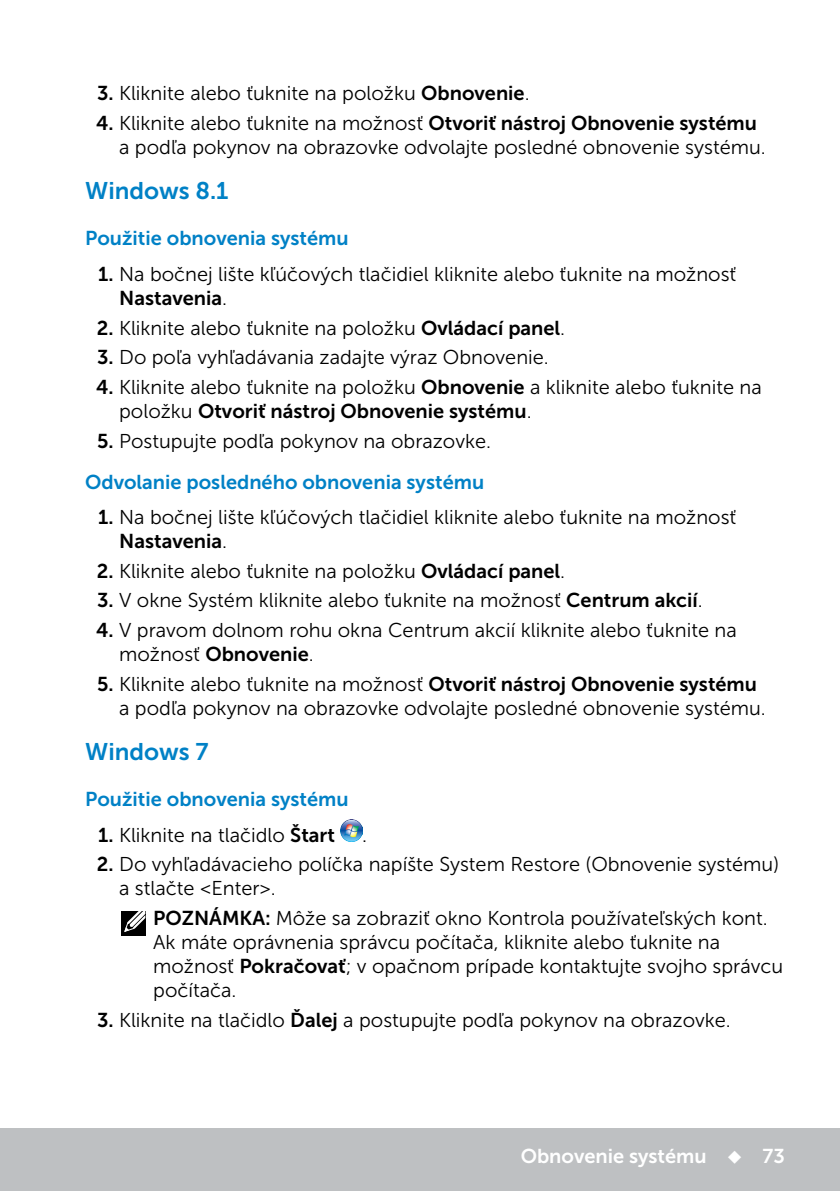
<style>
.page{position:relative;width:840px;height:1191px;background:#fff}
.page>*{position:absolute;margin:0;border:0;box-sizing:border-box;transform-origin:0 0}
.Head2{font:24px "Museo Sans For Dell 700";color:#0081c6}
.Note_indent{font:20px/24px "Museo Sans For Dell 300";color:#000}
.Head3{font:20px "Museo Sans For Dell 700";color:#0081c6}
.t1{font:20px "Museo Sans For Dell 700";color:#fff}
.s1{font-family:"Museo Sans For Dell 700"}
</style>
<div class="page">
<div style="left:0;top:1128px;width:839px;height:63px;background:#bec0c2"></div>
<img style="left:340px;top:820px;width:22px;height:21px">
<div style="left:121px;top:911px;width:24px;height:24px;background:#000"></div>
<svg style="left:124px;top:911px;width:21px;height:21px"></svg>
<p class="Note_indent" style="left:97px;top:81px;width:434px"><span class="s1">3.</span> Kliknite alebo ťuknite na položku <span class="s1">Obnovenie</span>.</p>
<p class="Note_indent" style="left:119px;top:111px;width:647px;text-indent:-23px"><span class="s1">4.</span> Kliknite alebo ťuknite na možnosť <span class="s1">Otvoriť nástroj Obnovenie systému </span>a podľa pokynov na obrazovke odvolajte posledné obnovenie systému.</p>
<p class="Head2" style="left:85px;top:177px;width:145px">Windows 8.1</p>
<p class="Head3" style="left:85px;top:227px;width:265px">Použitie obnovenia systému</p>
<p class="Note_indent" style="left:119px;top:262px;width:618px;text-indent:-21px"><span class="s1">1.</span> Na bočnej lište kľúčových tlačidiel kliknite alebo ťuknite na možnosť<br><span class="s1">Nastavenia</span>.</p>
<p class="Note_indent" style="left:97px;top:316px;width:469px"><span class="s1">2.</span> Kliknite alebo ťuknite na položku <span class="s1">Ovládací panel</span>.</p>
<p class="Note_indent" style="left:97px;top:345px;width:453px"><span class="s1">3.</span> Do poľa vyhľadávania zadajte výraz Obnovenie.</p>
<p class="Note_indent" style="left:119px;top:375px;width:643px;text-indent:-23px"><span class="s1">4.</span> Kliknite alebo ťuknite na položku <span class="s1">Obnovenie</span> a kliknite alebo ťuknite na položku <span class="s1">Otvoriť nástroj Obnovenie systému</span>.</p>
<p class="Note_indent" style="left:97px;top:429px;width:395px"><span class="s1">5.</span> Postupujte podľa pokynov na obrazovke.</p>
<p class="Head3" style="left:85px;top:470px;width:400px">Odvolanie posledného obnovenia systému</p>
<p class="Note_indent" style="left:119px;top:505px;width:618px;text-indent:-21px"><span class="s1">1.</span> Na bočnej lište kľúčových tlačidiel kliknite alebo ťuknite na možnosť<br><span class="s1">Nastavenia</span>.</p>
<p class="Note_indent" style="left:97px;top:559px;width:469px"><span class="s1">2.</span> Kliknite alebo ťuknite na položku <span class="s1">Ovládací panel</span>.</p>
<p class="Note_indent" style="left:97px;top:588px;width:607px"><span class="s1">3.</span> V okne Systém kliknite alebo ťuknite na možnosť <span class="s1">Centrum akcií</span>.</p>
<p class="Note_indent" style="left:119px;top:618px;width:618px;text-indent:-23px"><span class="s1">4.</span> V pravom dolnom rohu okna Centrum akcií kliknite alebo ťuknite na možnosť <span class="s1">Obnovenie</span>.</p>
<p class="Note_indent" style="left:119px;top:672px;width:647px;text-indent:-22px"><span class="s1">5.</span> Kliknite alebo ťuknite na možnosť <span class="s1">Otvoriť nástroj Obnovenie systému </span>a podľa pokynov na obrazovke odvolajte posledné obnovenie systému.</p>
<p class="Head2" style="left:85px;top:738px;width:125px">Windows 7</p>
<p class="Head3" style="left:85px;top:788px;width:265px">Použitie obnovenia systému</p>
<p class="Note_indent" style="left:98px;top:823px;width:238px"><span class="s1">1.</span> Kliknite na tlačidlo <span class="s1">Štart</span></p>
<p class="Note_indent" style="left:362px;top:823px;width:6px">.</p>
<p class="Note_indent" style="left:119px;top:852px;width:661px;text-indent:-22px"><span class="s1">2.</span> Do vyhľadávacieho políčka napíšte System Restore (Obnovenie systému) a stlačte &lt;Enter&gt;.</p>
<p class="Note_indent" style="left:153px;top:906px;width:631px"><span class="s1">POZNÁMKA:</span> Môže sa zobraziť okno Kontrola používateľských kont.<br>Ak máte oprávnenia správcu počítača, kliknite alebo ťuknite na možnosť <span class="s1">Pokračovať</span>; v opačnom prípade kontaktujte svojho správcu počítača.</p>
<p class="Note_indent" style="left:97px;top:1008px;width:635px"><span class="s1">3.</span> Kliknite na tlačidlo <span class="s1">Ďalej</span> a postupujte podľa pokynov na obrazovke.</p>
<p class="t1" style="left:520px;top:1144px;width:265px">Obnovenie systému ◆ 73</p>
</div>
